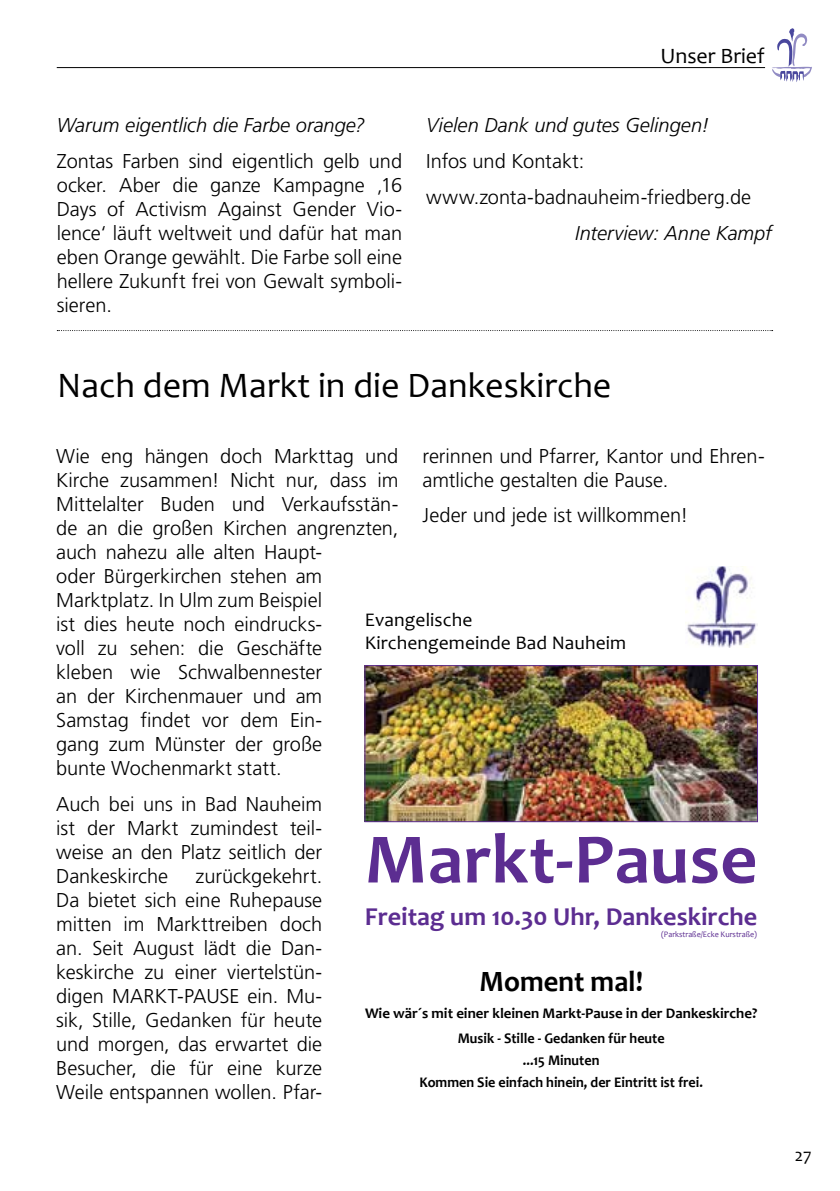
<style>
.page{position:relative;width:840px;height:1191px;background:#fff}
.page>*{position:absolute;margin:0;border:0;box-sizing:border-box;transform-origin:0 0}
.t1{font:700 71.6px "Candara";letter-spacing:.005em;color:#5c2d91}
.t2{font:36px "Candara";color:#000}
.t3{font:700 29.6px "Candara";color:#000;scale:.96 1}
.t4{font:700 25.8px "Candara";color:#5c2d91}
.t5{font:22px "Candara";color:#000}
.t6{font:300 20px/24px "Frutiger LT Std";color:#000}
.t7{font:italic 300 20px "Frutiger LT Std";color:#000}
.t8{font:19.2px/23.2px "Candara";letter-spacing:.005em;color:#000}
.t9{font:18px "Candara";color:#000}
.t10{font:700 14.8px/24.6px "Candara";color:#000;text-align:center}
.t11{font:700 14.8px/21.8px "Candara";color:#000;text-align:center;scale:.96 1}
.t12{font:8.4px "Candara";color:#5c2d91;scale:.96 1}
</style>
<div class="page">
<svg style="left:772px;top:28px;width:39px;height:54px"></svg>
<hr style="left:57px;top:67px;width:707px;height:1px;background:#000">
<img style="left:685px;top:566px;width:72px;height:81px">
<img style="left:366px;top:667px;width:389px;height:152px">
<div style="left:364px;top:665px;width:393px;height:156px;border:1px solid #5c2d91"></div>
<svg style="left:57px;top:330px;width:715px;height:1px"></svg>
<p class="t7" style="left:57px;top:114px;width:310px">Warum eigentlich die Farbe orange?</p>
<p class="t6" style="left:57px;top:149px;width:347px;text-align:justify">Zontas Farben sind eigentlich gelb und ocker. Aber die ganze Kampagne ‚16<br>Days of Activism Against Gender Vio&shy;lence‘ läuft weltweit und dafür hat man eben Orange gewählt. Die Farbe soll eine hellere Zukunft frei von Gewalt symboli&shy;sieren.</p>
<p class="t5" style="left:660px;top:42px;width:106px">Unser Brief</p>
<p class="t7" style="left:426px;top:114px;width:284px">Vielen Dank und gutes Gelingen!</p>
<p class="t6" style="left:426px;top:143px;width:326px;line-height:36px">Infos und Kontakt: www.zonta-badnauheim-friedberg.de</p>
<p class="t7" style="left:575px;top:222px;width:198px">Interview: Anne Kampf</p>
<h2 class="t2" style="left:57px;top:363px;width:555px">Nach dem Markt in die Dankeskirche</h2>
<p class="t6" style="left:422px;top:444px;width:343px">rerinnen und Pfarrer, Kantor und Ehren&shy;amtliche gestalten die Pause.</p>
<p class="t6" style="left:422px;top:504px;width:267px">Jeder und jede ist willkommen!</p>
<p class="t6" style="left:56px;top:444px;width:343px">Wie eng hängen doch Markttag und<br>Kirche zusammen! Nicht nur, dass im<br>Mittelalter Buden und Verkaufsstän&shy;de an die großen Kirchen angrenzten, auch nahezu alle alten Haupt-<br>oder Bürgerkirchen stehen am<br>Marktplatz. In Ulm zum Beispiel<br>ist dies heute noch eindrucks-<br>voll zu sehen: die Geschäfte<br>kleben wie Schwalbennester<br>an der Kirchenmauer und am<br>Samstag findet vor dem Ein-<br>gang zum Münster der große<br>bunte Wochenmarkt statt.</p>
<p class="t6" style="left:56px;top:792px;width:267px;text-align:justify">Auch bei uns in Bad Nauheim ist der Markt zumindest teil&shy;weise an den Platz seitlich der Dankeskirche</p>
<p class="t8" style="left:365px;top:610px;width:263px">Evangelische<br>Kirchengemeinde Bad Nauheim</p>
<h1 class="t1" style="left:364px;top:830px;width:394px">Markt-Pause</h1>
<p class="t4" style="left:364px;top:906px;width:393px">Freitag um 10.30 Uhr, Dankeskirche</p>
<h3 class="t3" style="left:479px;top:969px;width:171px">Moment mal!</h3>
<p class="t10" style="left:365px;top:1002px;width:393px">Wie wär´s mit einer kleinen Markt-Pause in der Dankeskirche?<br>Musik - Stille - Gedanken für heute</p>
<p class="t11" style="left:419px;top:1050px;width:297px">...15 Minuten<br>Kommen Sie einfach hinein, der Eintritt ist frei.</p>
<p class="t6" style="left:56px;top:864px;width:267px;text-align:justify;text-indent:139px">zurückgekehrt.<br>Da bietet sich eine Ruhepause mitten im Markttreiben doch an. Seit August lädt die Dan&shy;keskirche zu einer viertelstün&shy;digen MARKT-PAUSE ein. Mu&shy;sik, Stille, Gedanken für heute und morgen, das erwartet die Besucher, die für eine kurze Weile entspannen wollen. Pfar-</p>
<p class="t12" style="left:660px;top:931px;width:101px">(Parkstraße/Ecke Kurstraße)</p>
<p class="t9" style="left:794px;top:1143px;width:18px">27</p>
</div>
